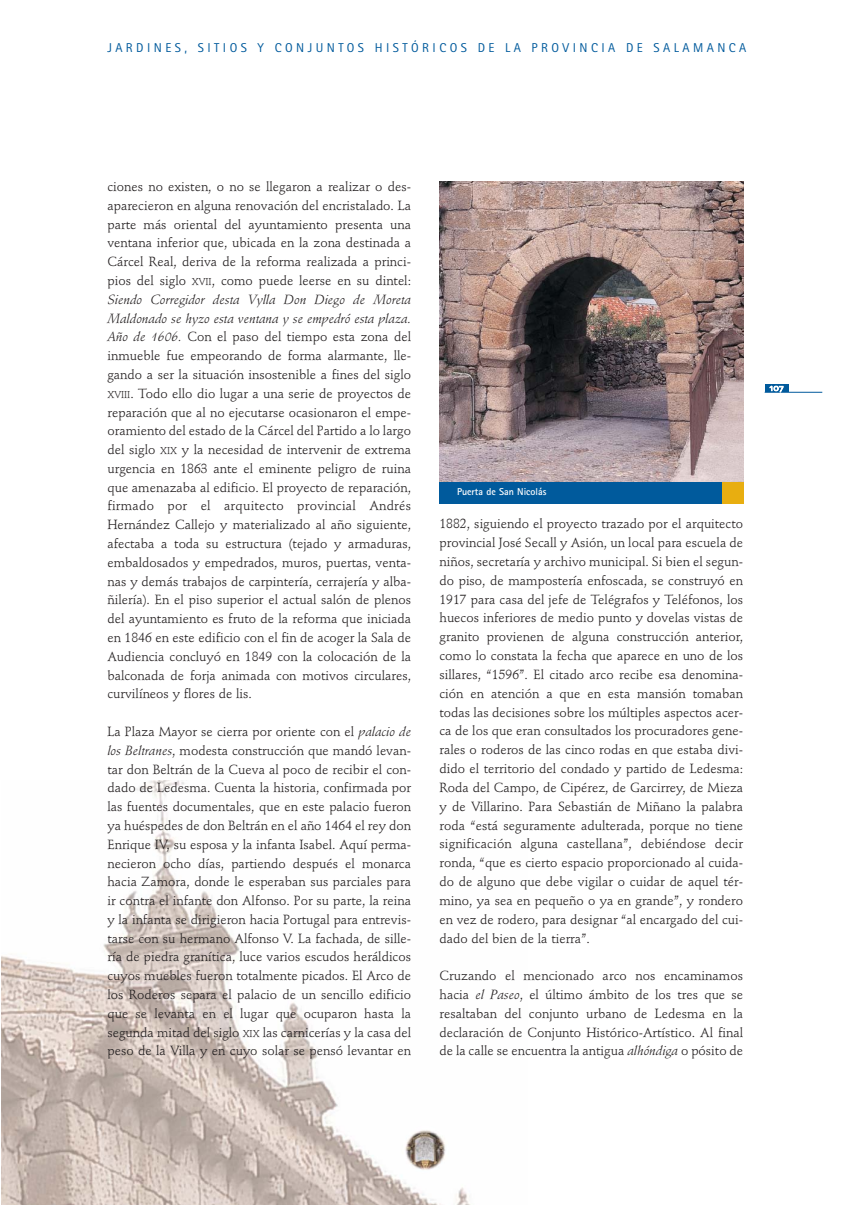
<style>
.page{position:relative;width:851px;height:1205px;background:#fff}
.page>*{position:absolute;margin:0;border:0;box-sizing:border-box;transform-origin:0 0}
.t1{font:13.12px/18.8px "Stempel Schneidler";color:#231f20;text-align:justify}
.t2{font:12.88px "Rotis Sans Serif";letter-spacing:.27em;color:#005a9c}
.t3{font:700 10px "Rotis Sans Serif";color:#fff}
.t4{font:9px "Skia";color:#fff}
.s1{font-size:9.88px}
.s2{font-style:italic}
</style>
<div class="page">
<img style="left:2px;top:780px;width:469px;height:425px">
<div style="left:764px;top:384px;width:24px;height:8px;background:#005a9c"></div>
<img style="left:401px;top:1125px;width:48px;height:48px;border-radius:50%">
<hr style="left:764px;top:392px;width:58px;height:1px;background:#005a9c">
<img style="left:439px;top:181px;width:304px;height:301px">
<div style="left:439px;top:482px;width:304px;height:21px;background:#005a9c"></div>
<div style="left:722px;top:482px;width:21px;height:21px;background:#e8ae10"></div>
<p class="t2" style="left:107px;top:43px;width:640px">JARDINES, SITIOS Y CONJUNTOS HISTÓRICOS DE LA PROVINCIA DE SALAMANCA</p>
<p class="t1" style="left:107px;top:178px;width:305px">ciones no existen, o no se llegaron a realizar o des&shy;aparecieron en alguna renovación del encristalado. La parte más oriental del ayuntamiento presenta una ventana inferior que, ubicada en la zona destinada a Cárcel Real, deriva de la reforma realizada a princi&shy;pios del siglo <span class="s1">XVII</span>, como puede leerse en su dintel:<br><span class="s2">Siendo Corregidor desta Vylla Don Diego de Moreta Maldonado se hyzo esta ventana y se empedró esta plaza.<br>Año de 1606.</span> Con el paso del tiempo esta zona del inmueble fue empeorando de forma alarmante, lle&shy;gando a ser la situación insostenible a fines del siglo <span class="s1">XVIII</span>. Todo ello dio lugar a una serie de proyectos de reparación que al no ejecutarse ocasionaron el empe&shy;oramiento del estado de la Cárcel del Partido a lo largo del siglo <span class="s1">XIX</span> y la necesidad de intervenir de extrema urgencia en 1863 ante el eminente peligro de ruina que amenazaba al edificio. El proyecto de reparación, firmado por el arquitecto provincial Andrés Hernández Callejo y materializado al año siguiente, afectaba a toda su estructura (tejado y armaduras, embaldosados y empedrados, muros, puertas, venta&shy;nas y demás trabajos de carpintería, cerrajería y alba&shy;ñilería). En el piso superior el actual salón de plenos del ayuntamiento es fruto de la reforma que iniciada en 1846 en este edificio con el fin de acoger la Sala de Audiencia concluyó en 1849 con la colocación de la balconada de forja animada con motivos circulares, curvilíneos y flores de lis.</p>
<p class="t1" style="left:107px;top:723px;width:305px">La Plaza Mayor se cierra por oriente con el <span class="s2">palacio de los Beltranes</span>, modesta construcción que mandó levan&shy;tar don Beltrán de la Cueva al poco de recibir el con&shy;dado de Ledesma. Cuenta la historia, confirmada por las fuentes documentales, que en este palacio fueron ya huéspedes de don Beltrán en el año 1464 el rey don Enrique IV, su esposa y la infanta Isabel. Aquí perma&shy;necieron ocho días, partiendo después el monarca hacia Zamora, donde le esperaban sus parciales para ir contra el infante don Alfonso. Por su parte, la reina y la infanta se dirigieron hacia Portugal para entrevis&shy;tarse con su hermano Alfonso V. La fachada, de sille&shy;ría de piedra granítica, luce varios escudos heráldicos cuyos muebles fueron totalmente picados. El Arco de los Roderos separa el palacio de un sencillo edificio que se levanta en el lugar que ocuparon hasta la segunda mitad del siglo <span class="s1">XIX</span> las carnicerías y la casa del peso de la Villa y en cuyo solar se pensó levantar en</p>
<p class="t4" style="left:769px;top:384px;width:15px">107</p>
<p class="t3" style="left:457px;top:488px;width:91px">Puerta de San Nicolás</p>
<p class="t1" style="left:439px;top:516px;width:305px">1882, siguiendo el proyecto trazado por el arquitecto provincial José Secall y Asión, un local para escuela de niños, secretaría y archivo municipal. Si bien el segun&shy;do piso, de mampostería enfoscada, se construyó en 1917 para casa del jefe de Telégrafos y Teléfonos, los huecos inferiores de medio punto y dovelas vistas de granito provienen de alguna construcción anterior, como lo constata la fecha que aparece en uno de los sillares, “1596”. El citado arco recibe esa denomina&shy;ción en atención a que en esta mansión tomaban todas las decisiones sobre los múltiples aspectos acer&shy;ca de los que eran consultados los procuradores gene&shy;rales o roderos de las cinco rodas en que estaba divi&shy;dido el territorio del condado y partido de Ledesma:<br>Roda del Campo, de Cipérez, de Garcirrey, de Mieza y de Villarino. Para Sebastián de Miñano la palabra roda “está seguramente adulterada, porque no tiene significación alguna castellana”, debiéndose decir ronda, “que es cierto espacio proporcionado al cuida&shy;do de alguno que debe vigilar o cuidar de aquel tér&shy;mino, ya sea en pequeño o ya en grande”, y rondero en vez de rodero, para designar “al encargado del cui&shy;dado del bien de la tierra”.</p>
<p class="t1" style="left:439px;top:967px;width:305px">Cruzando el mencionado arco nos encaminamos hacia <span class="s2">el Paseo</span>, el último ámbito de los tres que se resaltaban del conjunto urbano de Ledesma en la declaración de Conjunto Histórico-Artístico. Al final de la calle se encuentra la antigua <span class="s2">alhóndiga</span> o pósito de</p>
</div>
